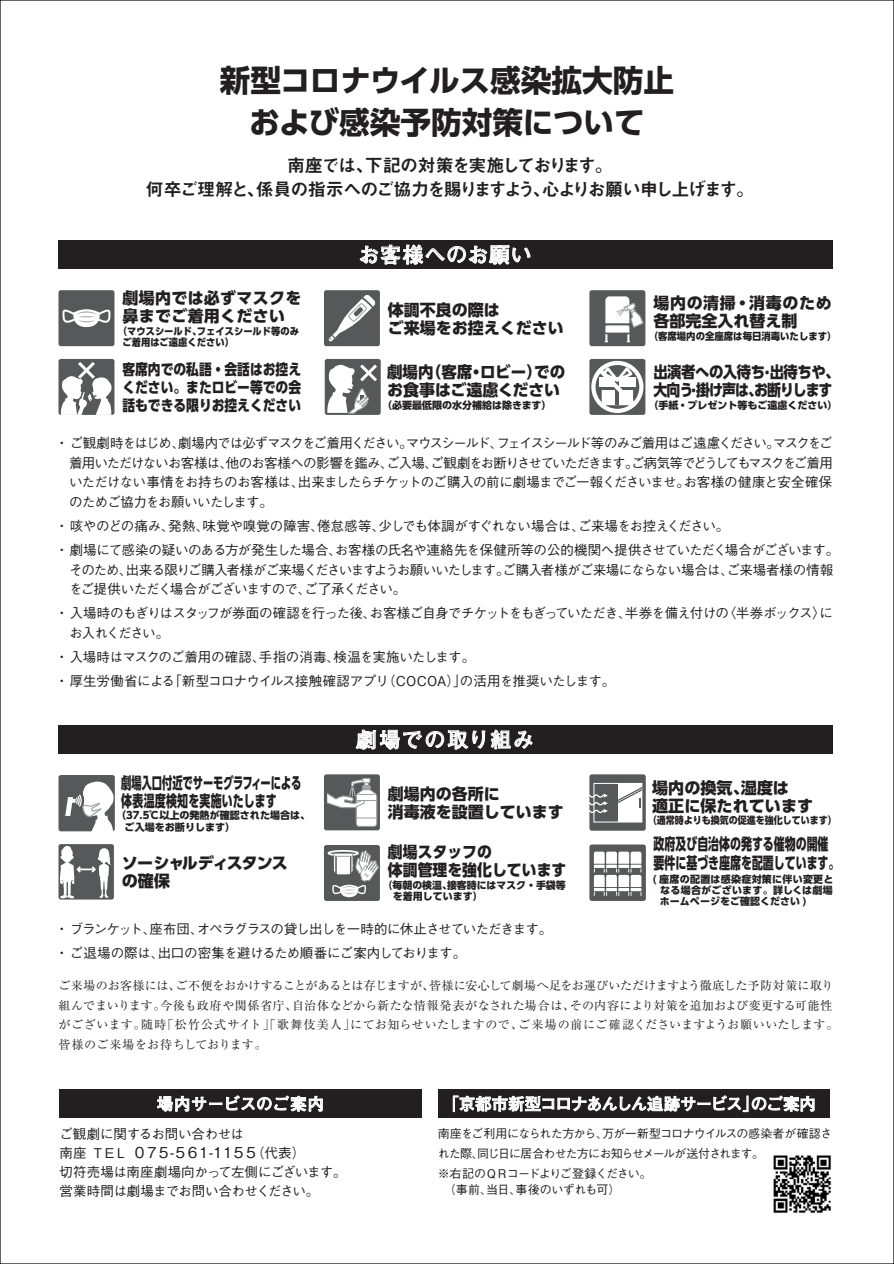
<style>
.page{position:relative;width:894px;height:1264px;background:#fff}
.page>*{position:absolute;margin:0;border:0;box-sizing:border-box;transform-origin:0 0}
.t1{font:700 30.6px/41px "UD Shin Go Pro";letter-spacing:-.005em;color:#231f20;text-align:center}
.t2{font:700 21px "Futo Go B101 Pro";letter-spacing:.045em;color:#fff}
.t3{font:700 21px "Futo Go B101 Pro";letter-spacing:.08em;color:#fff}
.t4{font:18px/24px "Midashi Go Pro MB31";letter-spacing:-.095em;color:#231f20;text-align:center}
.t5{font:700 16.5px "Futo Go B101 Pro";letter-spacing:-.055em;color:#fff}
.t6{font:700 16.5px "Futo Go B101 Pro";letter-spacing:.01em;color:#fff}
.t7{font:800 16.05px/18px "UD Shin Go Pro";color:#231f20}
.t8{font:800 16.05px/18px "UD Shin Go Pro";letter-spacing:.02em;color:#231f20}
.t9{font:800 16.05px/18.1px "UD Shin Go Pro";color:#231f20;scale:.68 1}
.t10{font:800 16.05px/18.1px "UD Shin Go Pro";color:#231f20;scale:.64 1}
.t11{font:800 16.05px/18px "UD Shin Go Pro";letter-spacing:-.045em;color:#231f20;scale:.9 1}
.t12{font:800 16.05px/18px "UD Shin Go Pro";color:#231f20;scale:.93 1}
.t13{font:800 16.05px/18.1px "UD Shin Go Pro";letter-spacing:-.06em;color:#231f20}
.t14{font:800 15px/18px "UD Shin Go Pro";color:#231f20;text-align:justify;scale:.85 1}
.t15{font:500 15px "Gothic BBB Pro";letter-spacing:-.23em;color:#231f20}
.t16{font:500 13.5px/19.5px "Gothic BBB Pro";letter-spacing:-.045em;color:#231f20}
.t17{font:500 13.5px/19.5px "Gothic BBB Pro";letter-spacing:-.065em;color:#231f20}
.t18{font:500 13.5px/19.5px "Gothic BBB Pro";letter-spacing:-.07em;color:#231f20}
.t19{font:500 13.5px "Gothic BBB Pro";letter-spacing:-.02em;color:#231f20}
.t20{font:12px/19.5px "Ryumin Pro";letter-spacing:.015em;color:#231f20}
.t21{font:500 12px/19.5px "Gothic BBB Pro";letter-spacing:-.065em;color:#231f20}
.t22{font:800 10.05px/11.4px "UD Shin Go Pro";color:#231f20}
.t23{font:800 10.05px/11.4px "UD Shin Go Pro";color:#231f20;scale:.93 1}
.t24{font:800 10.05px "UD Shin Go Pro";color:#231f20;scale:.89 1}
.t25{font:800 10.05px "UD Shin Go Pro";color:#231f20;scale:.94 1}
.s1{font-size:12px}
.s2{font-size:13.5px}
</style>
<div class="page">
<div style="left:589px;top:359px;width:56px;height:56px;background:#57585a;border-radius:2px"></div>
<div style="left:591px;top:361px;width:52px;height:52px;border:4px solid #fff;border-radius:50%"></div>
<svg style="left:594px;top:364px;width:45px;height:46px"></svg>
<div style="left:58px;top:359px;width:56px;height:56px;background:#57585a;border-radius:2px"></div>
<svg style="left:60px;top:358px;width:51px;height:57px"></svg>
<div style="left:58px;top:290px;width:56px;height:56px;background:#57585a;border-radius:2px"></div>
<svg style="left:62px;top:309px;width:49px;height:18px"></svg>
<div style="left:324px;top:359px;width:56px;height:56px;background:#57585a;border-radius:2px"></div>
<svg style="left:327px;top:364px;width:50px;height:49px"></svg>
<div style="left:589px;top:290px;width:56px;height:56px;background:#57585a;border-radius:2px"></div>
<svg style="left:604px;top:296px;width:40px;height:46px"></svg>
<div style="left:324px;top:290px;width:56px;height:56px;background:#57585a;border-radius:2px"></div>
<svg style="left:328px;top:295px;width:47px;height:46px"></svg>
<div style="left:58px;top:240px;width:774px;height:29px;background:#231f20"></div>
<svg style="left:359px;top:244px;width:171px;height:21px"></svg>
<div style="left:58px;top:844px;width:56px;height:55px;background:#57585a;border-radius:2px"></div>
<svg style="left:60px;top:846px;width:52px;height:52px"></svg>
<div style="left:324px;top:844px;width:56px;height:56px;background:#57585a;border-radius:2px"></div>
<div style="left:327px;top:849px;width:32px;height:7px;border:2px solid #fff;border-radius:50%"></div>
<svg style="left:332px;top:850px;width:46px;height:47px"></svg>
<div style="left:589px;top:774px;width:56px;height:56px;background:#57585a;border-radius:2px"></div>
<div style="left:593px;top:783px;width:49px;height:39px;background:#57585a;border:1px solid #fff"></div>
<div style="left:617px;top:783px;width:24px;height:39px;background:#fff"></div>
<svg style="left:617px;top:786px;width:25px;height:21px"></svg>
<svg style="left:589px;top:793px;width:18px;height:20px"></svg>
<div style="left:58px;top:725px;width:774px;height:28px;background:#231f20"></div>
<svg style="left:355px;top:729px;width:177px;height:21px"></svg>
<div style="left:58px;top:775px;width:57px;height:56px;background:#57585a;border-radius:2px"></div>
<svg style="left:65px;top:781px;width:49px;height:50px"></svg>
<div style="left:324px;top:774px;width:56px;height:56px;background:#57585a;border-radius:2px"></div>
<div style="left:362px;top:777px;width:8px;height:6px;border:1px solid #9fa0a4"></div>
<svg style="left:326px;top:778px;width:51px;height:49px"></svg>
<div style="left:589px;top:844px;width:56px;height:56px;background:#57585a;border-radius:3px"></div>
<svg style="left:593px;top:851px;width:48px;height:44px"></svg>
<div style="left:60px;top:1089px;width:362px;height:28px;background:#231f20"></div>
<svg style="left:157px;top:1095px;width:166px;height:16px"></svg>
<div style="left:438px;top:1089px;width:391px;height:28px;background:#231f20"></div>
<svg style="left:453px;top:1095px;width:361px;height:18px"></svg>
<img style="left:773px;top:1155px;width:59px;height:58px">
<h1 class="t1" style="left:220px;top:60px;width:455px">新型コロナウイルス感染拡大防止および感染予防対策について</h1>
<h3 class="t4" style="left:146px;top:151px;width:610px">南座では、下記の対策を実施しております。<br>何卒ご理解と、係員の指示へのご協力を賜りますよう、心よりお願い申し上げます。</h3>
<p class="t8" style="left:122px;top:289px;width:180px">劇場内では必ずマスクを鼻までご着用ください</p>
<p class="t23" style="left:122px;top:325px;width:191px;text-indent:-5px">（マウスシールド、フェイスシールド等のみご着用はご遠慮ください）</p>
<p class="t14" style="left:122px;top:359px;width:212px">客席内での私語・会話はお控えください。またロビー等での会話もできる限りお控えください</p>
<h2 class="t2" style="left:358px;top:238px;width:175px">お客様へのお願い</h2>
<p class="t7" style="left:388px;top:300px;width:177px">体調不良の際は<br>ご来場をお控えください</p>
<p class="t7" style="left:387px;top:362px;width:179px">劇場内（客席・ロビー）でのお食事はご遠慮ください</p>
<p class="t22" style="left:382px;top:399px;width:171px">（必要最低限の水分補給は除きます）</p>
<p class="t8" style="left:653px;top:293px;width:180px">場内の清掃・消毒のため各部完全入れ替え制</p>
<p class="t25" style="left:648px;top:328px;width:201px">（客席場内の全座席は毎日消毒いたします）</p>
<p class="t11" style="left:653px;top:363px;width:208px">出演者への入待ち<span class="s1">・</span>出待ちや、大向う<span class="s1">・</span>掛け声は、お断りします</p>
<p class="t22" style="left:648px;top:399px;width:190px">（手紙・プレゼント等もご遠慮ください）</p>
<p class="t16" style="left:69px;top:432px;width:765px;text-align:justify;text-indent:-14px">・ ご観劇時をはじめ、劇場内では必ずマスクをご着用ください。マウスシールド、フェイスシールド等のみご着用はご遠慮ください。マスクをご着用いただけないお客様は、他のお客様への影響を鑑み、ご入場、ご観劇をお断りさせていただきます。ご病気等でどうしてもマスクをご着用いただけない事情をお持ちのお客様は、出来ましたらチケットのご購入の前に劇場までご一報くださいませ。お客様の健康と安全確保のためご協力をお願いいたします。</p>
<p class="t16" style="left:55px;top:512px;width:785px;line-height:24px">・ 咳やのどの痛み、発熱、味覚や嗅覚の障害、倦怠感等、少しでも体調がすぐれない場合は、ご来場をお控えください。<br>・ 劇場にて感染の疑いのある方が発生した場合、お客様の氏名や連絡先を保健所等の公的機関へ提供させていただく場合がございます。</p>
<p class="t17" style="left:69px;top:558px;width:765px">そのため、出来る限りご購入者様がご来場くださいますようお願いいたします。ご購入者様がご来場にならない場合は、ご来場者様の情報をご提供いただく場合がございますので、ご了承ください。</p>
<p class="t18" style="left:69px;top:601px;width:765px;text-indent:-14px">・ 入場時のもぎりはスタッフが券面の確認を行った後、お客様ご自身でチケットをもぎっていただき、半券を備え付けの〈半券ボックス〉にお入れください。</p>
<p class="t16" style="left:55px;top:642px;width:561px;line-height:24px">・ 入場時はマスクのご着用の確認、手指の消毒、検温を実施いたします。<br>・ 厚生労働省による「新型コロナウイルス接触確認アプリ（COCOA）」の活用を推奨いたします。</p>
<p class="t10" style="left:121px;top:772px;width:283px">劇場入口付近でサーモグラフィーによる体表温度検知を実施いたします</p>
<p class="t22" style="left:125px;top:809px;width:187px;text-indent:-8px">（37.5℃以上の発熱が確認された場合は、ご入場をお断りします）</p>
<h2 class="t3" style="left:356px;top:722px;width:179px">劇場での取り組み</h2>
<p class="t7" style="left:388px;top:784px;width:177px">劇場内の各所に<br>消毒液を設置しています</p>
<p class="t13" style="left:122px;top:853px;width:168px">ソーシャルディスタンスの確保</p>
<p class="t12" style="left:388px;top:842px;width:193px">劇場スタッフの<br>体調管理を強化しています</p>
<p class="t23" style="left:393px;top:879px;width:187px;text-indent:-10px">（毎朝の検温、接客時にはマスク・手袋等を着用しています）</p>
<p class="t7" style="left:652px;top:777px;width:162px">場内の換気、湿度は<br>適正に保たれています</p>
<p class="t24" style="left:647px;top:812px;width:214px">（通常時よりも換気の促進を強化しています）</p>
<p class="t9" style="left:653px;top:834px;width:275px">政府及び自治体の発する催物の開催要件に基づき座席を配置しています。</p>
<p class="t22" style="left:659px;top:872px;width:175px;text-align:justify;text-indent:-7px">( 座席の配置は感染症対策に伴い変更となる場合がございます。詳しくは劇場ホームページをご確認ください )</p>
<p class="t16" style="left:55px;top:915px;width:498px;line-height:24px">・ ブランケット、座布団、オペラグラスの貸し出しを一時的に休止させていただきます。・ ご退場の際は、出口の密集を避けるため順番にご案内しております。</p>
<p class="t20" style="left:58px;top:975px;width:781px">ご来場のお客様には、ご不便をおかけすることがあるとは存じますが、皆様に安心して劇場へ足をお運びいただけますよう徹底した予防対策に取り組んでまいります。今後も政府や関係省庁、自治体などから新たな情報発表がなされた場合は、その内容により対策を追加および変更する可能性がございます。随時「松竹公式サイト」「歌舞伎美人」にてお知らせいたしますので、ご来場の前にご確認くださいますようお願いいたします。皆様のご来場をお待ちしております。</p>
<p class="t6" style="left:157px;top:1090px;width:169px">場内サービスのご案内</p>
<p class="t19" style="left:60px;top:1122px;width:186px">ご観劇に関するお問い合わせは</p>
<p class="t15" style="left:60px;top:1140px;width:247px"><span class="s2">南座 ＴＥＬ</span> ０７５-５６１-１１５５<span class="s2">（代表）</span></p>
<p class="t16" style="left:60px;top:1159px;width:288px">切符売場は南座劇場向かって左側にございます。営業時間は劇場までお問い合わせください。　</p>
<p class="t5" style="left:442px;top:1090px;width:375px">「京都市新型コロナあんしん追跡サービス」のご案内</p>
<p class="t21" style="left:438px;top:1122px;width:395px">南座をご利用になられた方から、万が一新型コロナウイルスの感染者が確認された際、同じ日に居合わせた方にお知らせメールが送付されます。<br>※右記のＱＲコードよりご登録ください。</p>
<p class="t21" style="left:438px;top:1178px;width:184px">　（事前、当日、事後のいずれも可）</p>
</div>
